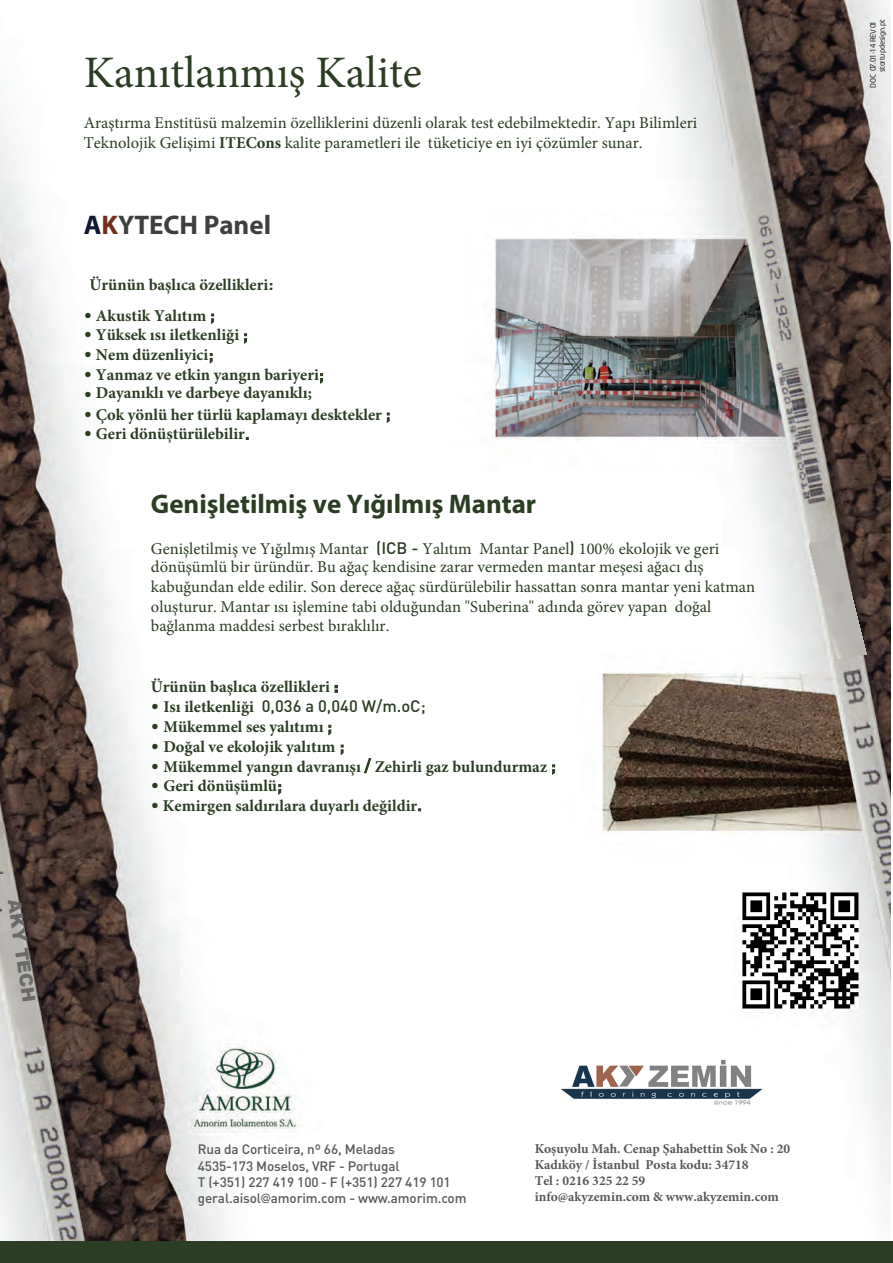
<style>
.page{position:relative;width:893px;height:1263px;background:#fff}
.page>*{position:absolute;margin:0;border:0;box-sizing:border-box;transform-origin:0 0}
.t1{font:45px "Minion Pro";color:#2b3d23}
.t2{font:700 27px "Myriad Pro";color:#2b3d23}
.t3{font:700 27px "Myriad Pro";color:#3f3f3f}
.t4{font:900 18px "Arial";color:#6a6a6a}
.t5{font:16.5px/19.8px "Minion Pro";color:#2b3d23}
.t6{font:700 16.5px "Minion Pro";color:#2b3d23}
.t7{font:500 16.5px "DIN";color:#2b3d23}
.t8{font:500 13.5px/16.2px "DIN";letter-spacing:-.01em;color:#57585a}
.t9{font:700 13.5px/15.9px "Minion Pro";color:#57585a}
.t10{font:7.5px/9px "Neo Tech";letter-spacing:-.015em;color:#231f20}
.s1{font-weight:700}
.s2{color:#0f182f}
.s3{color:#722e1b}
.s4{font-family:"DIN"}
.s5{font-family:"DIN";font-weight:500}
.s6{font-family:"Minion Pro";font-weight:700}
.s7{font-family:"Franklin Gothic";font-weight:400}
</style>
<div class="page">
<img style="left:0;top:0;width:890px;height:1242px">
<div style="left:0;top:1242px;width:893px;height:21px;background:#2b3d23"></div>
<img style="left:743px;top:893px;width:115px;height:115px">
<img style="left:809px;top:539px;width:57px;height:119px">
<img style="left:0;top:871px;width:30px;height:58px">
<img style="left:0;top:929px;width:44px;height:120px">
<img style="left:557px;top:1056px;width:211px;height:50px">
<p class="t4" style="left:27px;top:897px;width:105px;rotate:82deg">AKY TECH</p>
<h1 class="t1" style="left:84px;top:42px;width:340px">Kanıtlanmış Kalite</h1>
<p class="t5" style="left:84px;top:113px;width:615px">Araştırma Enstitüsü malzemin özelliklerini düzenli olarak test edebilmektedir. Yapı Bilimleri<br>Teknolojik Gelişimi <span class="s1">ITECons</span> kalite parametleri ile tüketiciye en iyi çözümler sunar.</p>
<h2 class="t3" style="left:84px;top:207px;width:189px"><span class="s2">A</span><span class="s3">K</span>YTECH Panel</h2>
<p class="t6" style="left:89px;top:273px;width:185px">Ürünün başlıca özellikleri<span class="s4">:</span></p>
<p class="t6" style="left:84px;top:304px;width:133px"><span class="s5">•</span> Akustik Yalıtım <span class="s5">;</span></p>
<p class="t6" style="left:84px;top:324px;width:166px"><span class="s5">•</span> Yüksek ısı iletkenliği <span class="s5">;</span></p>
<p class="t6" style="left:84px;top:343px;width:131px"><span class="s5">•</span> Nem düzenliyici<span class="s5">;</span></p>
<p class="t6" style="left:84px;top:381px;width:230px"><span class="s5">•</span> Dayanıklı ve darbeye dayanıklı;</p>
<p class="t6" style="left:84px;top:403px;width:308px"><span class="s5">•</span> Çok yönlü her türlü kaplamayı desktekler <span class="s5">;</span></p>
<p class="t6" style="left:84px;top:423px;width:167px"><span class="s5">•</span> Geri dönüştürülebilir<span class="s5">.</span></p>
<p class="t6" style="left:84px;top:363px;width:242px"><span class="s5">•</span> Yanmaz ve etkin yangın bariyeri<span class="s5">;</span></p>
<h2 class="t2" style="left:151px;top:486px;width:387px">Genişletilmiş ve Yığılmış Mantar</h2>
<p class="t5" style="left:151px;top:539px;width:570px;line-height:18.1px">Genişletilmiş ve Yığılmış Mantar <span class="s5">(ICB -</span> Yalıtım Mantar Panel<span class="s5">)</span> 100% ekolojik ve geri dönüşümlü bir üründür. Bu ağaç kendisine zarar vermeden mantar meşesi ağacı dış</p>
<p class="t5" style="left:151px;top:577px;width:606px">kabuğundan elde edilir. Son derece ağaç sürdürülebilir hassattan sonra mantar yeni katman oluşturur. Mantar ısı işlemine tabi olduğundan "Suberina" adında görev yapan doğal bağlanma maddesi serbest bıraklılır.</p>
<p class="t6" style="left:151px;top:675px;width:189px">Ürünün başlıca özellikleri <span class="s4">:</span></p>
<p class="t7" style="left:151px;top:696px;width:276px">• <span class="s6">Isı iletkenliği</span> 0,036 a 0,040 W/m.oC;</p>
<p class="t6" style="left:151px;top:715px;width:183px"><span class="s5">•</span> Mükemmel ses yalıtımı <span class="s5">;</span></p>
<p class="t6" style="left:151px;top:735px;width:195px"><span class="s5">•</span> Doğal ve ekolojik yalıtım <span class="s5">;</span></p>
<p class="t6" style="left:151px;top:755px;width:406px"><span class="s5">•</span> Mükemmel yangın davranışı <span class="s5">/</span> Zehirli gaz bulundurmaz <span class="s5">;</span></p>
<p class="t6" style="left:151px;top:774px;width:133px"><span class="s5">•</span> Geri dönüşümlü<span class="s5">;</span></p>
<p class="t6" style="left:151px;top:794px;width:272px"><span class="s5">•</span> Kemirgen saldırılara duyarlı değildir<span class="s5">.</span></p>
<p class="t8" style="left:198px;top:1141px;width:270px">Rua da Corticeira, nº 66, Meladas<br>4535-173 Moselos, VRF - Portugal<br>T (+351) 227 419 100 - F (+351) 227 419 101 geral.aisol<span class="s7">@</span>amorim.com - www.amorim.com</p>
<p class="t9" style="left:535px;top:1140px;width:257px">Koşuyolu Mah. Cenap Şahabettin Sok No : 20<br>Kadıköy / İstanbul Posta kodu: 34718<br>Tel : 0216 325 22 59<br>info@akyzemin.com &amp; www.akyzemin.com</p>
<p class="t10" style="left:868px;top:72px;width:55px;text-indent:-16px;rotate:-90deg">DOC 07.01-14 REV 01 startupdesign.pt</p>
</div>
